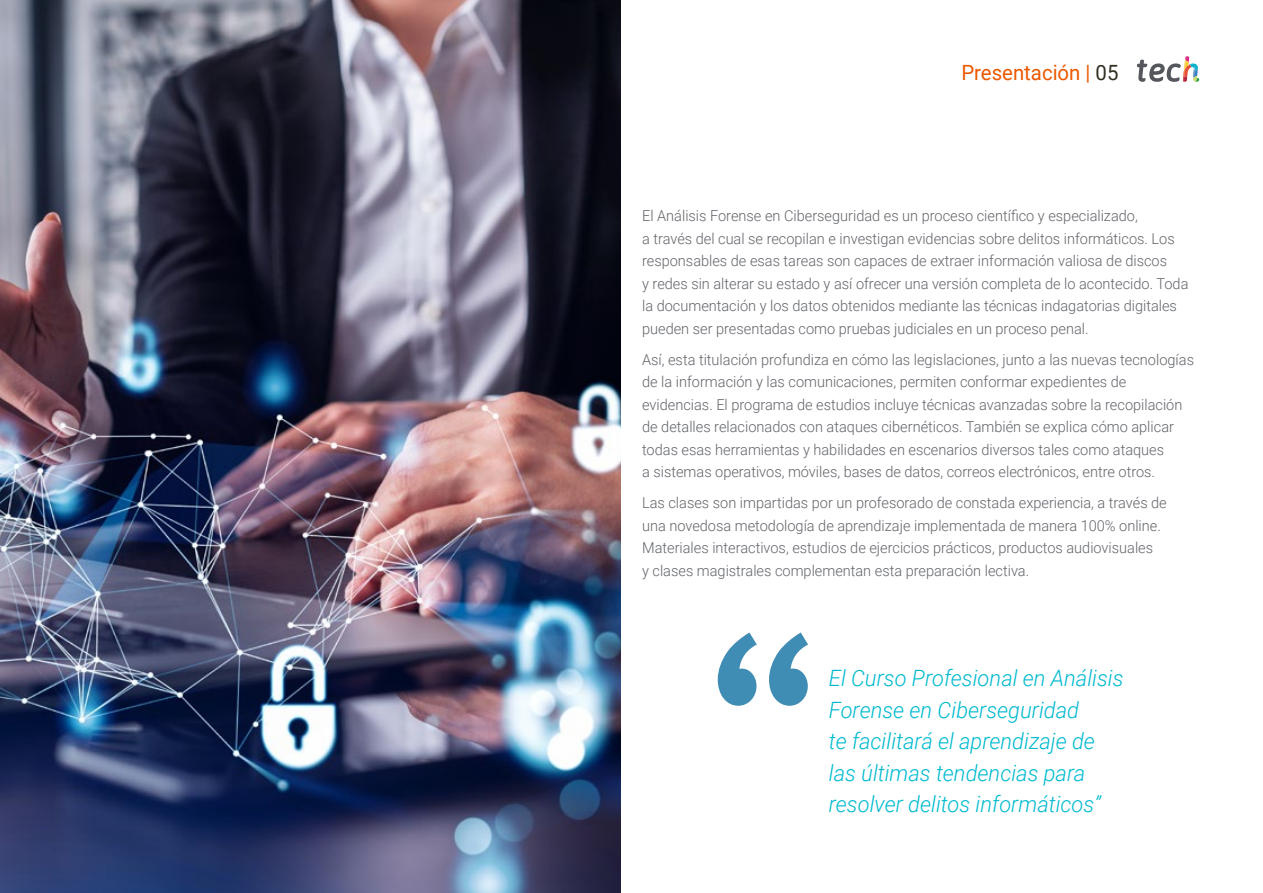
<style>
.page{position:relative;width:1263px;height:893px;background:#fff}
.page>*{position:absolute;margin:0;border:0;box-sizing:border-box;transform-origin:0 0}
.t1{font:italic 300 22.5px/31.5px "Roboto";color:#00bacf}
.t2{font:21px "Roboto";color:#ec5800}
.t3{font:300 15px/22.5px "Roboto";color:#61646a}
.s1{color:#312e20}
</style>
<div class="page">
<img style="left:0;top:0;width:621px;height:893px">
<svg style="left:1137px;top:56px;width:62px;height:26px"></svg>
<svg style="left:718px;top:632px;width:90px;height:74px"></svg>
<h2 class="t2" style="left:961px;top:57px;width:159px">Presentación | <span class="s1">05</span></h2>
<p class="t3" style="left:642px;top:204px;width:548px">El Análisis Forense en Ciberseguridad es un proceso científico y especializado,<br>a través del cual se recopilan e investigan evidencias sobre delitos informáticos. Los responsables de esas tareas son capaces de extraer información valiosa de discos<br>y redes sin alterar su estado y así ofrecer una versión completa de lo acontecido. Toda la documentación y los datos obtenidos mediante las técnicas indagatorias digitales pueden ser presentadas como pruebas judiciales en un proceso penal.</p>
<p class="t3" style="left:642px;top:348px;width:553px">Así, esta titulación profundiza en cómo las legislaciones, junto a las nuevas tecnologías de la información y las comunicaciones, permiten conformar expedientes de evidencias. El programa de estudios incluye técnicas avanzadas sobre la recopilación de detalles relacionados con ataques cibernéticos. También se explica cómo aplicar todas esas herramientas y habilidades en escenarios diversos tales como ataques<br>a sistemas operativos, móviles, bases de datos, correos electrónicos, entre otros.</p>
<p class="t3" style="left:642px;top:491px;width:526px">Las clases son impartidas por un profesorado de constada experiencia, a través de una novedosa metodología de aprendizaje implementada de manera 100% online.<br>Materiales interactivos, estudios de ejercicios prácticos, productos audiovisuales<br>y clases magistrales complementan esta preparación lectiva.</p>
<h1 class="t1" style="left:829px;top:661px;width:296px">El Curso Profesional en Análisis<br>Forense en Ciberseguridad<br>te facilitará el aprendizaje de las últimas tendencias para resolver delitos informáticos”</h1>
</div>
